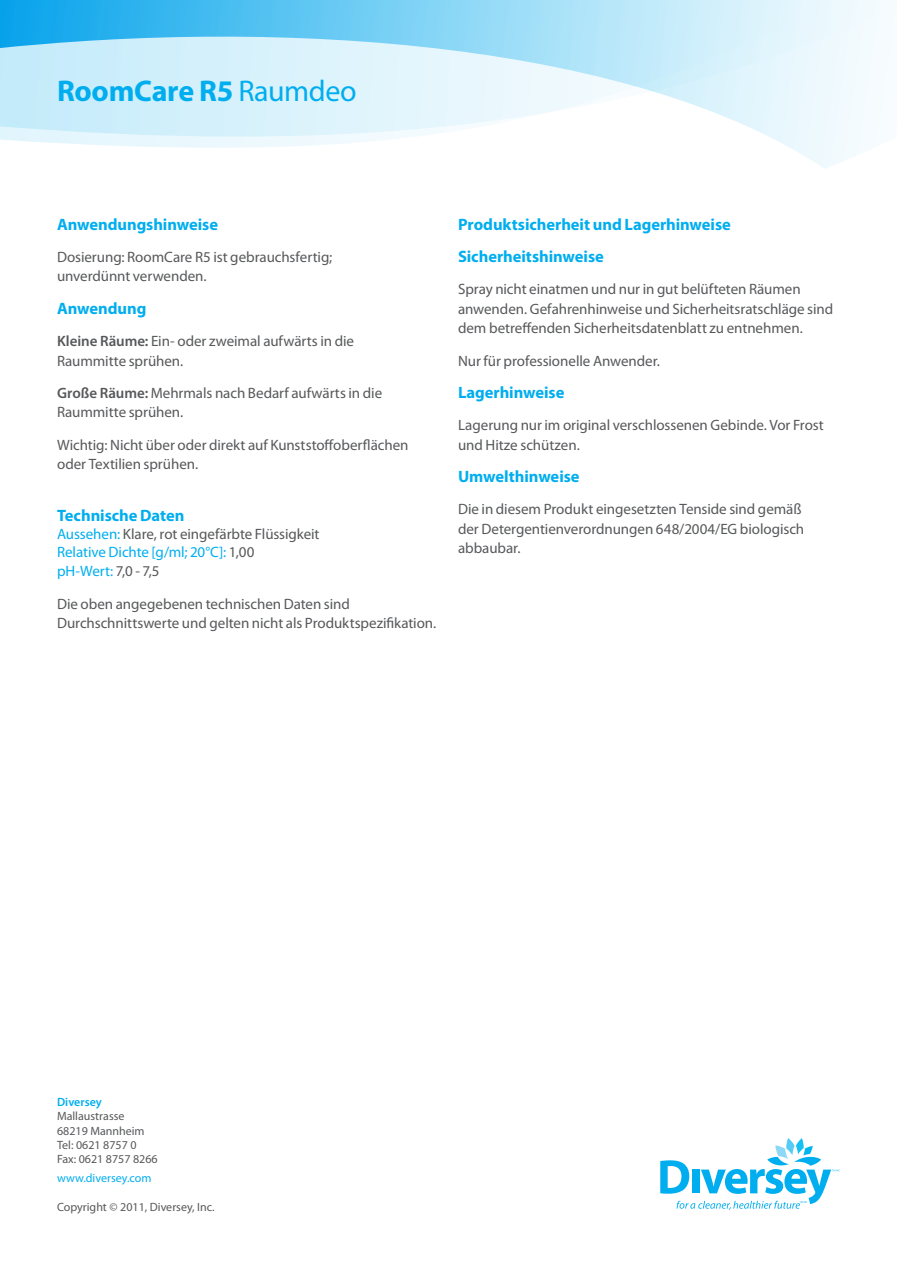
<style>
.page{position:relative;width:897px;height:1267px;background:#fff}
.page>*{position:absolute;margin:0;border:0;box-sizing:border-box;transform-origin:0 0}
.t1{font:700 30px "Myriad Pro";letter-spacing:-.01em;color:#00aeef}
.Heading_Blue{font:700 16.5px "Myriad Pro";letter-spacing:-.005em;color:#00aeef}
.Heading_Blue_2{font:700 16.5px "Myriad Pro";letter-spacing:-.005em;color:#00aeef}
.Body{font:700 16.5px "Myriad Pro";letter-spacing:-.005em;color:#00aeef}
.Body-2{font:15px/19.5px "Myriad Pro";letter-spacing:-.005em;color:#57585a}
.Heading_Blue-2{font:15px/19.5px "Myriad Pro";letter-spacing:-.005em;color:#57585a}
.Body-3{font:15px "Myriad Pro";letter-spacing:-.005em;color:#00aeef}
.t2{font:12px/14.4px "Myriad Pro";color:#57585a}
.t3{font:12px "Myriad Pro";color:#00aeef}
.t4{font:600 12px "Myriad Pro";color:#00aeef}
.s1{font-weight:400}
.s2{font-weight:600}
.s3{color:#00aeef}
.s4{color:#57585a}
</style>
<div class="page">
<svg style="left:0;top:0;width:881px;height:153px"></svg>
<svg style="left:660px;top:1138px;width:179px;height:71px"></svg>
<p class="t1" style="left:57px;top:72px;width:301px">RoomCare R5 <span class="s1">Raumdeo</span></p>
<p class="Heading_Blue" style="left:57px;top:213px;width:162px">Anwendungshinweise</p>
<p class="Heading_Blue-2" style="left:57px;top:247px;width:277px">Dosierung: RoomCare R5 ist gebrauchsfertig; unverdünnt verwenden.</p>
<p class="Heading_Blue" style="left:57px;top:297px;width:91px">Anwendung</p>
<p class="Body-2" style="left:57px;top:331px;width:298px"><span class="s2">Kleine Räume:</span> Ein- oder zweimal aufwärts in die<br>Raummitte sprühen.</p>
<p class="Body-2" style="left:57px;top:383px;width:326px"><span class="s2">Große Räume:</span> Mehrmals nach Bedarf aufwärts in die<br>Raummitte sprühen.</p>
<p class="Body-2" style="left:57px;top:434px;width:353px">Wichtig: Nicht über oder direkt auf Kunststoffoberflächen oder Textilien sprühen.</p>
<p class="Body" style="left:57px;top:504px;width:129px">Technische Daten</p>
<p class="Body-2" style="left:57px;top:524px;width:264px"><span class="s3">Aussehen:</span> Klare, rot eingefärbte Flüssigkeit</p>
<p class="Body-3" style="left:57px;top:542px;width:199px">Relative Dichte [g/ml; 20°C]: <span class="s4">1,00</span></p>
<p class="Body-3" style="left:57px;top:562px;width:104px">pH-Wert: <span class="s4">7,0 - 7,5</span></p>
<p class="Body-2" style="left:57px;top:593px;width:381px">Die oben angegebenen technischen Daten sind<br>Durchschnittswerte und gelten nicht als Produktspezifikation.</p>
<p class="Heading_Blue_2" style="left:458px;top:213px;width:274px">Produktsicherheit und Lagerhinweise</p>
<p class="Heading_Blue" style="left:458px;top:245px;width:147px">Sicherheitshinweise</p>
<p class="Body-2" style="left:458px;top:279px;width:376px">Spray nicht einatmen und nur in gut belüfteten Räumen anwenden. Gefahrenhinweise und Sicherheitsratschläge sind dem betreffenden Sicherheitsdatenblatt zu entnehmen.</p>
<p class="Body-2" style="left:458px;top:350px;width:203px">Nur für professionelle Anwender.</p>
<p class="Heading_Blue" style="left:458px;top:381px;width:108px">Lagerhinweise</p>
<p class="Body-2" style="left:458px;top:415px;width:367px">Lagerung nur im original verschlossenen Gebinde. Vor Frost und Hitze schützen.</p>
<p class="Body" style="left:458px;top:465px;width:123px">Umwelthinweise</p>
<p class="Body-2" style="left:458px;top:499px;width:348px">Die in diesem Produkt eingesetzten Tenside sind gemäß der Detergentienverordnungen 648/2004/EG biologisch abbaubar.</p>
<p class="t4" style="left:57px;top:1094px;width:46px">Diversey</p>
<p class="t2" style="left:57px;top:1108px;width:89px">Mallaustrasse<br>68219 Mannheim</p>
<p class="t2" style="left:57px;top:1137px;width:81px">Tel: 0621 8757 0</p>
<p class="t2" style="left:57px;top:1151px;width:102px">Fax: 0621 8757 8266</p>
<p class="t3" style="left:57px;top:1170px;width:96px">www.diversey.com</p>
<p class="t2" style="left:57px;top:1199px;width:159px">Copyright © 2011, Diversey, Inc.</p>
</div>
